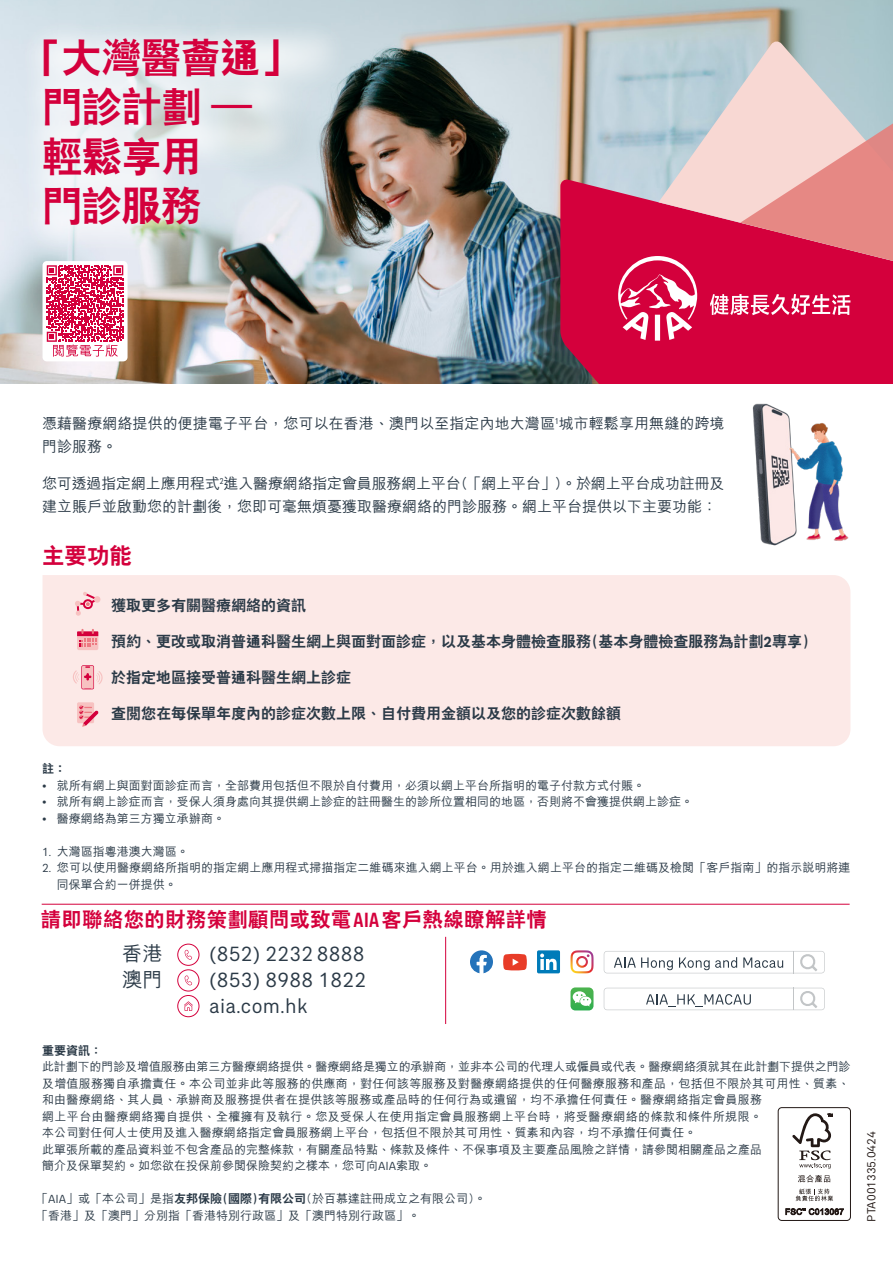
<style>
.page{position:relative;width:893px;height:1263px;background:#fff}
.page>*{position:absolute;margin:0;border:0;box-sizing:border-box;transform-origin:0 0}
.t1{font:800 40.5px/49.5px "C Hei 2 HK";letter-spacing:-.02em;color:#d4003c}
.t2{font:800 22.5px "C Hei 2 HK";color:#d4003c}
.t3{font:21px/25.7px "AIA Everest";letter-spacing:.01em;color:#2b3a47}
.t4{font:800 20.25px "C Hei 2 HK";letter-spacing:.025em;color:#d4003c}
.t5{font:500 20.25px "M Hei HK";color:#2b3a47}
.t6{font:500 15px/22.5px "M Hei HK";color:#2b3a47}
.t7{font:800 15px "C Hei 2 HK";color:#2b3a47}
.t8{font:500 12px/16.5px "M Hei HK";color:#2b3a47}
.t9{font:12px "AIA Everest";color:#231916}
.t10{font:800 12px "C Hei 2 HK";color:#2b3a47}
.t11{font:800 12px "M Hei HK";color:#2b3a47}
.s1{font-family:"AIA Everest";font-weight:700}
.s2{font-family:"AIA Everest";font-weight:400}
.s3{font-family:"AIA Everest";font-weight:500;font-stretch:condensed;font-size:21px}
.s4{font-family:"C Hei 2 HK";font-weight:800}
</style>
<div class="page">
<div style="left:43px;top:575px;width:807px;height:171px;background:#fce9e7"></div>
<img style="left:437px;top:0;width:456px;height:383px">
<div style="left:560px;top:179px;width:333px;height:204px;background:#d4003c"></div>
<svg style="left:658px;top:40px;width:235px;height:23px;background:#b7c9ce"></svg>
<img style="left:0;top:0;width:437px;height:384px">
<img style="left:752px;top:403px;width:97px;height:143px">
<hr style="left:445px;top:937px;width:1px;height:87px;background:#d4003c">
<div style="left:537px;top:950px;width:23px;height:23px;background:#007bb9;border-radius:2px"></div>
<svg style="left:540px;top:953px;width:17px;height:17px"></svg>
<svg style="left:503px;top:954px;width:24px;height:16px"></svg>
<svg style="left:604px;top:951px;width:221px;height:22px"></svg>
<svg style="left:604px;top:988px;width:221px;height:22px"></svg>
<svg style="left:570px;top:987px;width:23px;height:23px"></svg>
<svg style="left:570px;top:950px;width:23px;height:23px"></svg>
<svg style="left:470px;top:950px;width:23px;height:23px"></svg>
<hr style="left:42px;top:904px;width:808px;height:1px;background:#d4003c">
<svg style="left:177px;top:944px;width:22px;height:22px"></svg>
<svg style="left:185px;top:950px;width:7px;height:10px"></svg>
<svg style="left:177px;top:969px;width:22px;height:22px"></svg>
<svg style="left:185px;top:975px;width:7px;height:10px"></svg>
<div style="left:177px;top:995px;width:22px;height:22px;background:#fff;border:1px solid #d4003c;border-radius:50%"></div>
<svg style="left:184px;top:1001px;width:9px;height:10px"></svg>
<svg style="left:618px;top:63px;width:275px;height:278px;background:#d97b92"></svg>
<div style="left:778px;top:1107px;width:73px;height:114px;border:1px solid #231916;border-radius:4px"></div>
<svg style="left:792px;top:1113px;width:41px;height:55px"></svg>
<svg style="left:798px;top:1175px;width:32px;height:7px"></svg>
<svg style="left:796px;top:1188px;width:37px;height:13px"></svg>
<svg style="left:785px;top:1208px;width:59px;height:7px"></svg>
<svg style="left:75px;top:591px;width:26px;height:25px"></svg>
<div style="left:77px;top:702px;width:17px;height:21px;background:#f7c2c1;border-radius:2px"></div>
<svg style="left:79px;top:705px;width:20px;height:22px"></svg>
<svg style="left:73px;top:666px;width:30px;height:23px"></svg>
<svg style="left:77px;top:629px;width:21px;height:21px"></svg>
<div style="left:43px;top:261px;width:85px;height:100px;background:#fff;border-radius:4px"></div>
<svg style="left:47px;top:265px;width:76px;height:92px"></svg>
<h1 class="t1" style="left:42px;top:33px;width:260px;text-indent:-20px">「大灣醫薈通」門診計劃 –輕鬆享用<br>門診服務</h1>
<p class="t6" style="left:42px;top:411px;width:684px">憑藉醫療網絡提供的便捷電子平台，您可以在香港、澳門以至指定內地大灣區<sup>1</sup>城市輕鬆享用無縫的跨境門診服務。</p>
<p class="t6" style="left:42px;top:471px;width:684px">您可透過指定網上應用程式<sup>2</sup>進入醫療網絡指定會員服務網上平台(「網上平台」)。於網上平台成功註冊及建立賬戶並啟動您的計劃後，您即可毫無煩憂獲取醫療網絡的門診服務。網上平台提供以下主要功能：</p>
<h2 class="t2" style="left:42px;top:544px;width:91px">主要功能</h2>
<p class="t7" style="left:111px;top:597px;width:197px">獲取更多有關醫療網絡的資訊</p>
<p class="t7" style="left:111px;top:633px;width:700px">預約、更改或取消普通科醫生網上與面對面診症，以及基本身體檢查服務(基本身體檢查服務為計劃<span class="s1">2</span>專享)</p>
<p class="t7" style="left:111px;top:669px;width:242px">於指定地區接受普通科醫生網上診症</p>
<p class="t7" style="left:111px;top:705px;width:512px">查閱您在每保單年度內的診症次數上限、自付費用金額以及您的診症次數餘額</p>
<p class="t11" style="left:42px;top:763px;width:25px">註：</p>
<p class="t8" style="left:42px;top:776px;width:604px"><span class="s2">•</span> 就所有網上與面對面診症而言，全部費用包括但不限於自付費用，必須以網上平台所指明的電子付款方式付賬。</p>
<p class="t8" style="left:42px;top:792px;width:652px"><span class="s2">•</span> 就所有網上診症而言，受保人須身處向其提供網上診症的註冊醫生的診所位置相同的地區，否則將不會獲提供網上診症。</p>
<p class="t8" style="left:42px;top:809px;width:184px"><span class="s2">•</span> 醫療網絡為第三方獨立承辦商。</p>
<p class="t8" style="left:42px;top:842px;width:148px"><span class="s2">1.</span> 大灣區指粵港澳大灣區。</p>
<p class="t8" style="left:57px;top:858px;width:795px;text-indent:-15px"><span class="s2">2.</span> 您可以使用醫療網絡所指明的指定網上應用程式掃描指定二維碼來進入網上平台。用於進入網上平台的指定二維碼及檢閱「客戶指南」的指示說明將連同保單合約一併提供。</p>
<h3 class="t4" style="left:41px;top:909px;width:507px">請即聯絡您的財務策劃顧問或致電<span class="s3">AIA</span>客戶熱線瞭解詳情</h3>
<h3 class="t5" style="left:122px;top:939px;width:42px">香港</h3>
<h3 class="t3" style="left:209px;top:941px;width:157px">(852) 2232 8888</h3>
<h3 class="t5" style="left:122px;top:965px;width:42px">澳門</h3>
<h3 class="t3" style="left:209px;top:967px;width:159px">(853) 8988 1822 aia.com.hk</h3>
<p class="t10" style="left:42px;top:1044px;width:61px">重要資訊：</p>
<p class="t8" style="left:42px;top:1057px;width:810px">此計劃下的門診及增值服務由第三方醫療網絡提供。醫療網絡是獨立的承辦商，並非本公司的代理人或僱員或代表。醫療網絡須就其在此計劃下提供之門診及增值服務獨自承擔責任。本公司並非此等服務的供應商，對任何該等服務及對醫療網絡提供的任何醫療服務和產品，包括但不限於其可用性、質素、和由醫療網絡、其人員、承辦商及服務提供者在提供該等服務或產品時的任何行為或遺留，均不承擔任何責任。醫療網絡指定會員服務<br>網上平台由醫療網絡獨自提供、全權擁有及執行。您及受保人在使用指定會員服務網上平台時，將受醫療網絡的條款和條件所規限。<br>本公司對任何人士使用及進入醫療網絡指定會員服務網上平台，包括但不限於其可用性、質素和內容，均不承擔任何責任。<br>此單張所載的產品資料並不包含產品的完整條款，有關產品特點、條款及條件、不保事項及主要產品風險之詳情，請參閱相關產品之產品<br>簡介及保單契約。如您欲在投保前參閱保險契約之樣本，您可向<span class="s2">AIA</span>索取。</p>
<p class="t8" style="left:36px;top:1189px;width:452px">「<span class="s2">AIA</span>」或「本公司」是指<span class="s4">友邦保險(國際)有限公司</span>(於百慕達註冊成立之有限公司)。「香港」及「澳門」分別指「香港特別行政區」及「澳門特別行政區」。</p>
<p class="t9" style="left:865px;top:1221px;width:91px;rotate:-90deg">PTA001335.0424</p>
</div>
